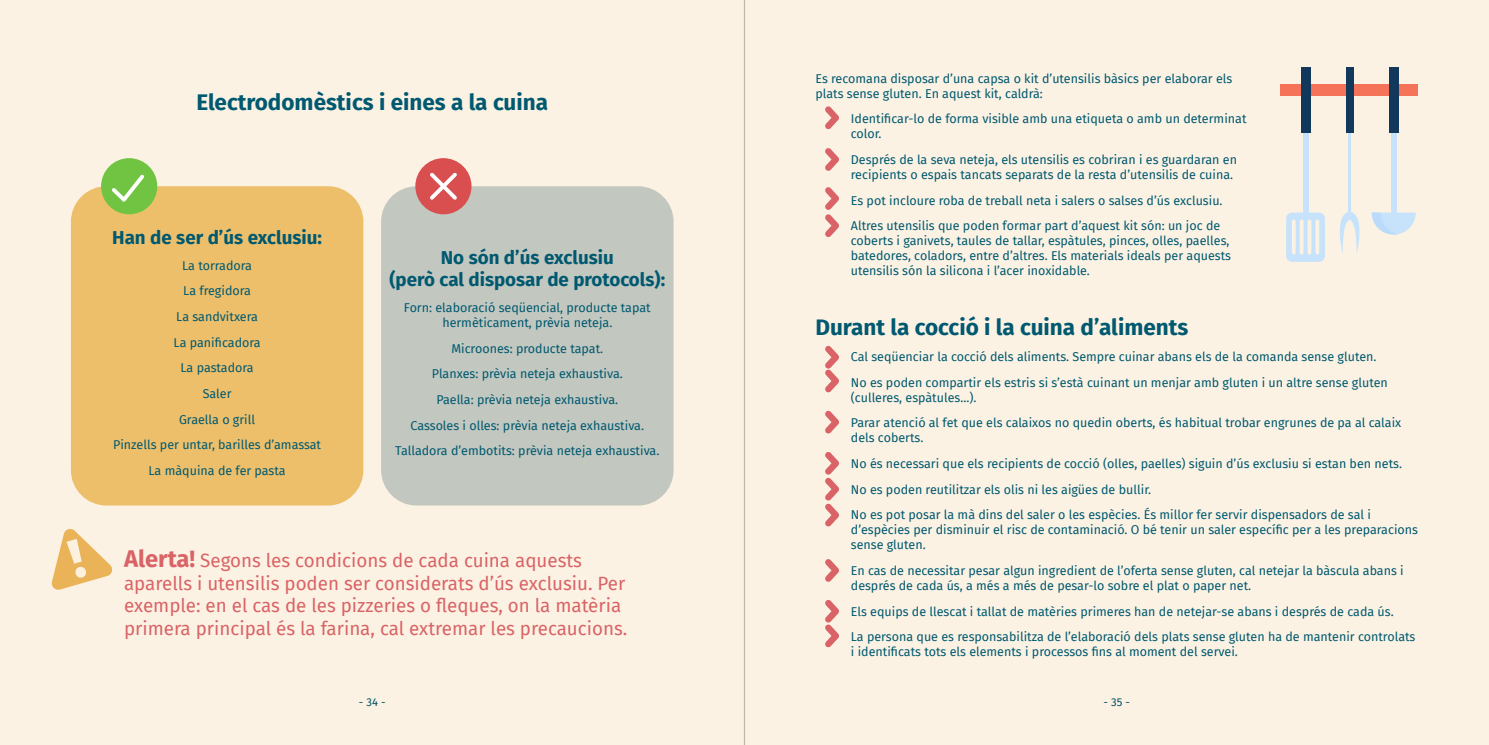
<style>
.page{position:relative;width:1489px;height:745px;background:#fff}
.page>*{position:absolute;margin:0;border:0;box-sizing:border-box;transform-origin:0 0}
.t1{font:700 22.5px "Fira Sans";color:#005970}
.t2{font:18.75px/22.5px "Fira Sans";color:#d96366}
.t3{font:700 18.75px/22.5px "Fira Sans";color:#005970;text-align:center}
.t4{font:12.5px/25.6px "Fira Sans";color:#005970}
.t5{font:11.25px "Fira Sans";color:#034f65}
.s1{font-weight:700;font-size:23.75px}
</style>
<div class="page">
<div style="left:0;top:0;width:1488px;height:744px;background:#fcf2e3"></div>
<hr style="left:743px;top:0;width:2px;height:744px;background:#000">
<div style="left:381px;top:186px;width:292px;height:319px;background:#c2c7bf;border-radius:35px"></div>
<div style="left:71px;top:186px;width:292px;height:319px;background:#edbf6b;border-radius:35px"></div>
<svg style="left:51px;top:529px;width:62px;height:61px"></svg>
<div style="left:101px;top:158px;width:56px;height:56px;background:#70c442;border-radius:50%"></div>
<svg style="left:112px;top:174px;width:32px;height:27px"></svg>
<div style="left:415px;top:158px;width:56px;height:56px;background:#d94f4f;border-radius:50%"></div>
<svg style="left:430px;top:172px;width:27px;height:27px"></svg>
<svg style="left:825px;top:106px;width:14px;height:23px"></svg>
<svg style="left:825px;top:148px;width:14px;height:23px"></svg>
<svg style="left:825px;top:187px;width:14px;height:50px"></svg>
<svg style="left:825px;top:346px;width:14px;height:46px"></svg>
<svg style="left:825px;top:410px;width:14px;height:23px"></svg>
<svg style="left:825px;top:452px;width:14px;height:74px"></svg>
<svg style="left:825px;top:559px;width:14px;height:22px"></svg>
<svg style="left:825px;top:600px;width:14px;height:47px"></svg>
<div style="left:1280px;top:85px;width:137px;height:11px;background:#f57359"></div>
<div style="left:1302px;top:77px;width:5px;height:138px;background:#c7e3fc"></div>
<div style="left:1300px;top:67px;width:10px;height:66px;background:#12385c"></div>
<svg style="left:1286px;top:212px;width:38px;height:50px"></svg>
<div style="left:1390px;top:77px;width:6px;height:138px;background:#c7e3fc"></div>
<div style="left:1388px;top:67px;width:10px;height:66px;background:#12385c"></div>
<hr style="left:1347px;top:77px;width:3px;height:138px;background:#c7e3fc">
<div style="left:1345px;top:67px;width:8px;height:66px;background:#12385c"></div>
<svg style="left:1339px;top:211px;width:76px;height:43px"></svg>
<h1 class="t1" style="left:196px;top:83px;width:353px">Electrodomèstics i eines a la cuina</h1>
<h2 class="t3" style="left:112px;top:225px;width:211px">Han de ser d’ús exclusiu:</h2>
<p class="t4" style="left:113px;top:252px;width:209px;text-align:center">La torradora<br>La fregidora<br>La sandvitxera<br>La panificadora<br>La pastadora<br>Saler<br>Graella o grill<br>Pinzells per untar, barilles d’amassat<br>La màquina de fer pasta</p>
<h2 class="t3" style="left:389px;top:244px;width:277px">No són d’ús exclusiu<br>(però cal disposar de protocols):</h2>
<p class="t4" style="left:404px;top:299px;width:248px;line-height:15px;text-align:center">Forn: elaboració seqüencial, producte tapat hermèticament, prèvia neteja.</p>
<p class="t4" style="left:395px;top:335px;width:266px;text-align:center">Microones: producte tapat.<br>Planxes: prèvia neteja exhaustiva.<br>Paella: prèvia neteja exhaustiva.<br>Cassoles i olles: prèvia neteja exhaustiva.<br>Talladora d’embotits: prèvia neteja exhaustiva.</p>
<h2 class="t2" style="left:124px;top:548px;width:505px"><span class="s1">Alerta!</span> Segons les condicions de cada cuina aquests aparells i utensilis poden ser considerats d’ús exclusiu. Per exemple: en el cas de les pizzeries o fleques, on la matèria primera principal és la farina, cal extremar les precaucions.</h2>
<p class="t4" style="left:815px;top:70px;width:418px;line-height:15px">Es recomana disposar d’una capsa o kit d’utensilis bàsics per elaborar els plats sense gluten. En aquest kit, caldrà:</p>
<p class="t4" style="left:850px;top:111px;width:397px;line-height:15px">Identificar-lo de forma visible amb una etiqueta o amb un determinat color.</p>
<p class="t4" style="left:850px;top:152px;width:387px;line-height:15px">Després de la seva neteja, els utensilis es cobriran i es guardaran en recipients o espais tancats separats de la resta d’utensilis de cuina.</p>
<p class="t4" style="left:850px;top:187px;width:373px">Es pot incloure roba de treball neta i salers o salses d’ús exclusiu.<br>Altres utensilis que poden formar part d’aquest kit són: un joc de</p>
<p class="t4" style="left:850px;top:233px;width:382px;line-height:15px">coberts i ganivets, taules de tallar, espàtules, pinces, olles, paelles, batedores, coladors, entre d’altres. Els materials ideals per aquests utensilis són la silicona i l’acer inoxidable.</p>
<h1 class="t1" style="left:815px;top:308px;width:374px">Durant la cocció i la cuina d’aliments</h1>
<p class="t4" style="left:850px;top:343px;width:538px">Cal seqüenciar la cocció dels aliments. Sempre cuinar abans els de la comanda sense gluten.<br>No es poden compartir els estris si s’està cuinant un menjar amb gluten i un altre sense gluten</p>
<p class="t4" style="left:850px;top:384px;width:552px">(culleres, espàtules...).<br>Parar atenció al fet que els calaixos no quedin oberts, és habitual trobar engrunes de pa al calaix</p>
<p class="t4" style="left:850px;top:424px;width:552px">dels coberts.<br>No és necessari que els recipients de cocció (olles, paelles) siguin d’ús exclusiu si estan ben nets.<br>No es poden reutilitzar els olis ni les aigües de bullir.<br>No es pot posar la mà dins del saler o les espècies. És millor fer servir dispensadors de sal i</p>
<p class="t4" style="left:850px;top:521px;width:568px;line-height:15px">d’espècies per disminuir el risc de contaminació. O bé tenir un saler específic per a les preparacions sense gluten.</p>
<p class="t4" style="left:850px;top:562px;width:554px;line-height:15px">En cas de necessitar pesar algun ingredient de l’oferta sense gluten, cal netejar la bàscula abans i després de cada ús, a més a més de pesar-lo sobre el plat o paper net.</p>
<p class="t4" style="left:850px;top:597px;width:566px">Els equips de llescat i tallat de matèries primeres han de netejar-se abans i després de cada ús.<br>La persona que es responsabilitza de l’elaboració dels plats sense gluten ha de mantenir controlats</p>
<p class="t4" style="left:850px;top:638px;width:388px">i identificats tots els elements i processos fins al moment del servei.</p>
<p class="t5" style="left:359px;top:693px;width:28px">- 34 -</p>
<p class="t5" style="left:1103px;top:693px;width:28px">- 35 -</p>
</div>
